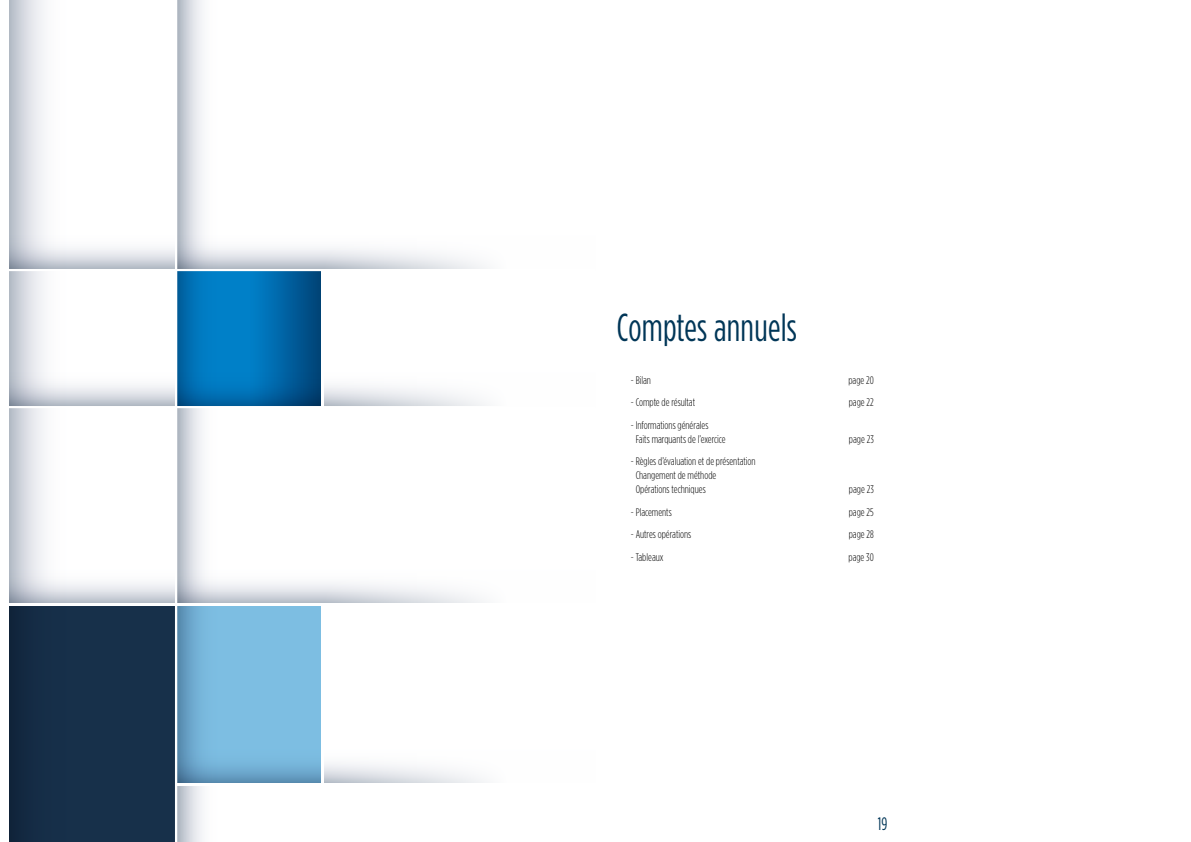
<style>
.page{position:relative;width:1191px;height:842px;background:#fff}
.page>*{position:absolute;margin:0;border:0;box-sizing:border-box;transform-origin:0 0}
.t1{font:39px "Gotham Condensed";letter-spacing:.005em;color:#003657;scale:.92 1}
.t2{font:18px "Gotham Condensed";color:#003657;scale:.92 1}
.t3{font:300 11px/14px "Gotham Condensed";color:#000}
</style>
<div class="page">
<div style="left:4px;top:604px;width:172px;height:238px;background:#17304a"></div>
<div style="left:176px;top:604px;width:146px;height:180px;background:#7dbee2"></div>
<svg style="left:271px;top:271px;width:50px;height:53px;background:#005895"></svg>
<svg style="left:8px;top:0;width:67px;height:842px"></svg>
<svg style="left:8px;top:187px;width:478px;height:82px"></svg>
<svg style="left:8px;top:324px;width:478px;height:82px"></svg>
<svg style="left:8px;top:522px;width:477px;height:81px"></svg>
<svg style="left:271px;top:763px;width:214px;height:20px"></svg>
<svg style="left:177px;top:0;width:94px;height:842px"></svg>
<div style="left:0;top:0;width:8px;height:842px;background:#fff"></div>
<hr style="left:4px;top:603px;width:591px;height:2px;background:#fff">
<hr style="left:4px;top:406px;width:591px;height:2px;background:#fff">
<hr style="left:4px;top:269px;width:591px;height:2px;background:#fff">
<hr style="left:175px;top:0;width:2px;height:842px;background:#fff">
<hr style="left:321px;top:270px;width:2px;height:137px;background:#fff">
<hr style="left:176px;top:783px;width:419px;height:3px;background:#fff">
<hr style="left:321px;top:604px;width:2px;height:180px;background:#fff">
<h1 class="t1" style="left:617px;top:305px;width:197px">Comptes annuels</h1>
<p class="t3" style="left:631px;top:373px;width:22px">- Bilan</p>
<p class="t3" style="left:848px;top:373px;width:27px">page 20</p>
<p class="t3" style="left:631px;top:395px;width:66px">- Compte de résultat</p>
<p class="t3" style="left:848px;top:395px;width:27px">page 22</p>
<p class="t3" style="left:635px;top:418px;width:92px;text-indent:-5px">- Informations générales<br>Faits marquants de l’exercice</p>
<p class="t3" style="left:849px;top:432px;width:26px">page 23</p>
<p class="t3" style="left:635px;top:454px;width:121px;text-indent:-5px">- Règles d’évaluation et de présentation<br>Changement de méthode<br>Opérations techniques</p>
<p class="t3" style="left:849px;top:482px;width:26px">page 23</p>
<p class="t3" style="left:631px;top:505px;width:42px">- Placements</p>
<p class="t3" style="left:848px;top:505px;width:27px">page 25</p>
<p class="t3" style="left:631px;top:527px;width:62px">- Autres opérations</p>
<p class="t3" style="left:848px;top:527px;width:27px">page 28</p>
<p class="t3" style="left:631px;top:550px;width:34px">- Tableaux</p>
<p class="t3" style="left:848px;top:550px;width:27px">page 30</p>
<h2 class="t2" style="left:877px;top:814px;width:12px">19</h2>
</div>
